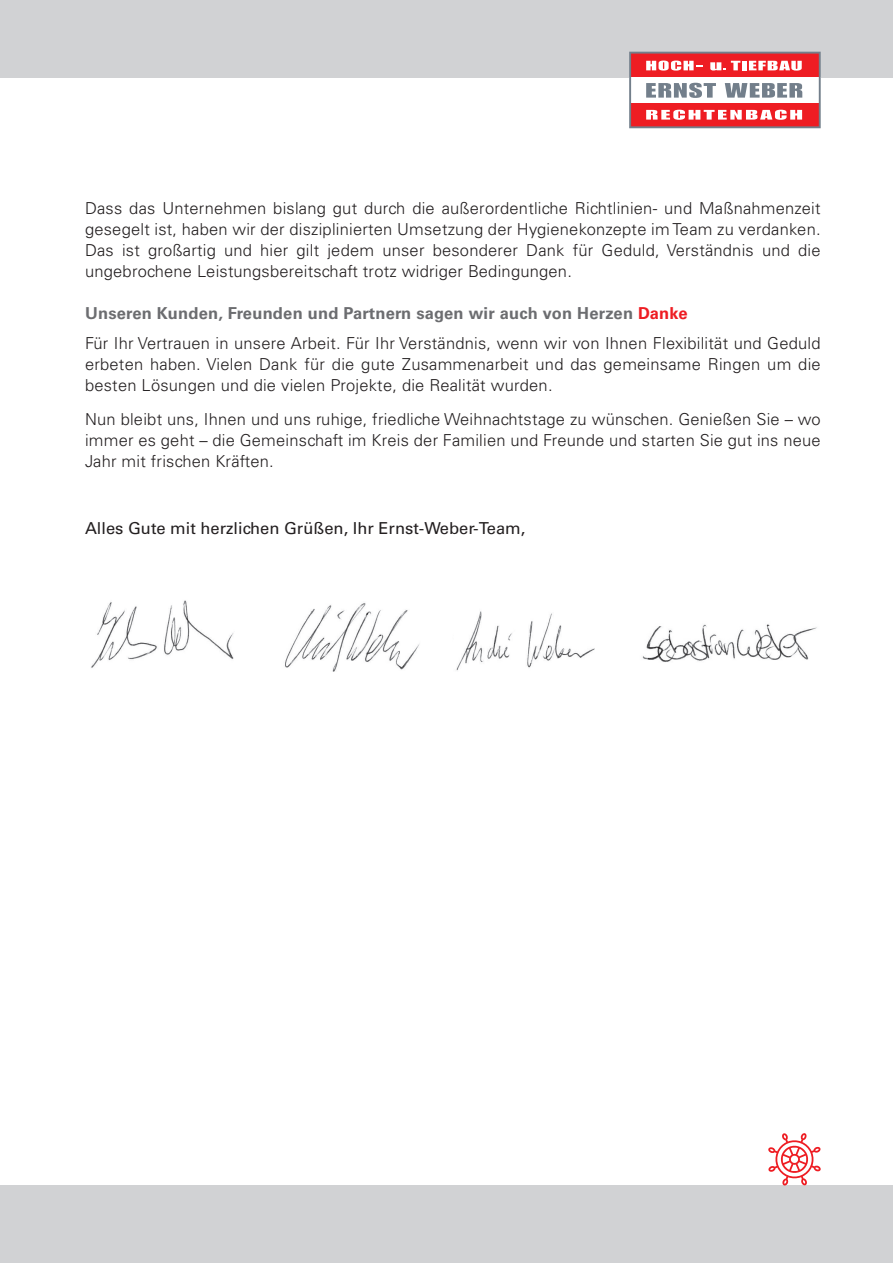
<style>
.page{position:relative;width:893px;height:1263px;background:#fff}
.page>*{position:absolute;margin:0;border:0;box-sizing:border-box;transform-origin:0 0}
.copy{font:300 16.5px/21px "Univers";letter-spacing:.015em;color:#231f20;text-align:justify}
.copy-2{font:700 16.5px "Univers";letter-spacing:.015em;color:#6c6d70}
.t1{font:16.5px "Univers";color:#231f20}
.s1{color:#ee1d23}
</style>
<div class="page">
<div style="left:0;top:0;width:893px;height:77px;background:#d1d2d4"></div>
<div style="left:0;top:1186px;width:893px;height:77px;background:#d1d2d4"></div>
<svg style="left:629px;top:52px;width:192px;height:76px"></svg>
<img style="left:91px;top:600px;width:143px;height:68px">
<img style="left:285px;top:603px;width:135px;height:68px">
<img style="left:456px;top:611px;width:139px;height:60px">
<img style="left:642px;top:624px;width:175px;height:38px">
<svg style="left:768px;top:1133px;width:53px;height:53px"></svg>
<p class="copy" style="left:85px;top:198px;width:737px">Dass das Unternehmen bislang gut durch die außerordentliche Richtlinien- und Maßnahmenzeit gesegelt ist, haben wir der disziplinierten Umsetzung der Hygienekonzepte im Team zu verdanken.<br>Das ist großartig und hier gilt jedem unser besonderer Dank für Geduld, Verständnis und die ungebrochene Leistungsbereitschaft trotz widriger Bedingungen.</p>
<p class="copy-2" style="left:85px;top:304px;width:604px">Unseren Kunden, Freunden und Partnern sagen wir auch von Herzen <span class="s1">Danke</span></p>
<p class="copy" style="left:85px;top:332px;width:737px">Für Ihr Vertrauen in unsere Arbeit. Für Ihr Verständnis, wenn wir von Ihnen Flexibilität und Geduld erbeten haben. Vielen Dank für die gute Zusammenarbeit und das gemeinsame Ringen um die besten Lösungen und die vielen Projekte, die Realität wurden.</p>
<p class="copy" style="left:85px;top:408px;width:737px">Nun bleibt uns, Ihnen und uns ruhige, friedliche Weihnachtstage zu wünschen. Genießen Sie – wo immer es geht – die Gemeinschaft im Kreis der Familien und Freunde und starten Sie gut ins neue Jahr mit frischen Kräften.</p>
<p class="t1" style="left:85px;top:518px;width:442px">Alles Gute mit herzlichen Grüßen, Ihr Ernst-Weber-Team,</p>
</div>
